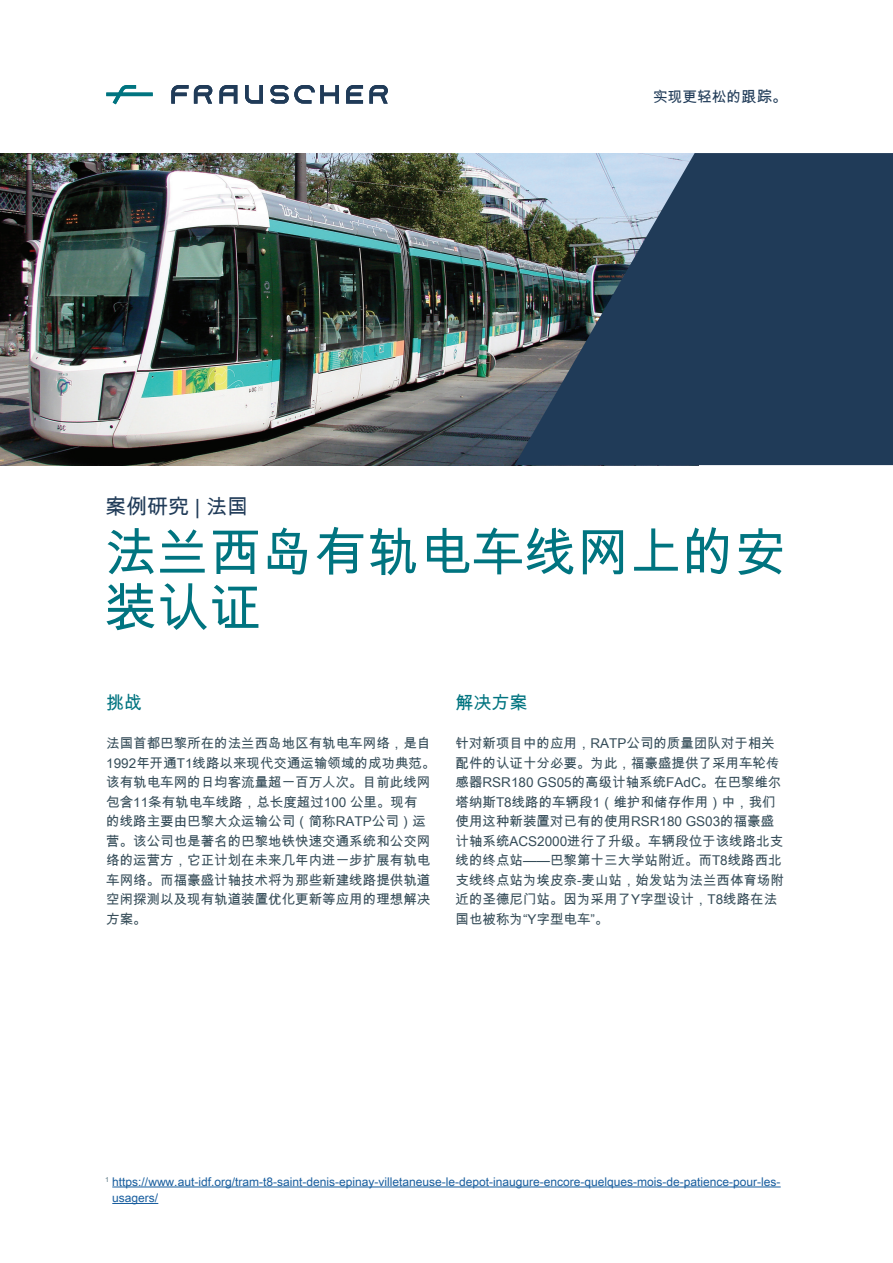
<style>
.page{position:relative;width:893px;height:1263px;background:#fff}
.page>*{position:absolute;margin:0;border:0;box-sizing:border-box;transform-origin:0 0}
.t1{font:52.5px/55.5px "Arial Unicode MS";color:#007480}
.t2{font:21px "Arial Unicode MS";color:#203b58}
.t3{font:18px "Arial Unicode MS";color:#007480}
.t4{font:14.7px "Arial Unicode MS";color:#203b58}
.t5{font:13.5px/19.5px "Arial Unicode MS";color:#364d59}
.t6{font:12px/16.5px "Arial Unicode MS";color:#175d9e}
.s1{font-size:15.45px}
</style>
<div class="page">
<img style="left:0;top:153px;width:514px;height:312px">
<svg style="left:514px;top:153px;width:379px;height:312px;background:#364e66"></svg>
<svg style="left:346px;top:85px;width:17px;height:19px"></svg>
<svg style="left:245px;top:85px;width:18px;height:19px"></svg>
<svg style="left:219px;top:85px;width:18px;height:19px"></svg>
<svg style="left:270px;top:85px;width:69px;height:19px"></svg>
<svg style="left:369px;top:85px;width:19px;height:19px"></svg>
<svg style="left:171px;top:85px;width:41px;height:19px"></svg>
<svg style="left:106px;top:85px;width:47px;height:19px"></svg>
<hr style="left:112px;top:1187px;width:669px;height:1px;background:#175d9e">
<hr style="left:112px;top:1203px;width:46px;height:1px;background:#175d9e">
<p class="t4" style="left:653px;top:86px;width:136px">实现更轻松的<span class="s1">跟踪。</span></p>
<h2 class="t2" style="left:105px;top:491px;width:145px">案例研究 | 法国</h2>
<h1 class="t1" style="left:104px;top:524px;width:684px">法兰西岛有轨电车线网上的安装认证</h1>
<h3 class="t3" style="left:106px;top:690px;width:37px">挑战</h3>
<p class="t5" style="left:106px;top:733px;width:331px">法国首都巴黎所在的法兰西岛地区有轨电车网络，是自<br>1992年开通T1线路以来现代交通运输领域的成功典范。该有轨电车网的日均客流量超一百万人次。目前此线网包含11条有轨电车线路，总长度超过100 公里。现有<br>的线路主要由巴黎大众运输公司（简称RATP公司）运营。该公司也是著名的巴黎地铁快速交通系统和公交网络的运营方，它正计划在未来几年内进一步扩展有轨电车网络。而福豪盛计轴技术将为那些新建线路提供轨道空闲探测以及现有轨道装置优化更新等应用的理想解决方案。</p>
<h3 class="t3" style="left:455px;top:690px;width:73px">解决方案</h3>
<p class="t5" style="left:455px;top:733px;width:330px">针对新项目中的应用，RATP公司的质量团队对于相关配件的认证十分必要。为此，福豪盛提供了采用车轮传感器RSR180 GS05的高级计轴系统FAdC。在巴黎维尔塔纳斯T8线路的车辆段1（维护和储存作用）中，我们使用这种新装置对已有的使用RSR180 GS03的福豪盛计轴系统ACS2000进行了升级。车辆段位于该线路北支线的终点站——巴黎第十三大学站附近。而T8线路西北支线终点站为埃皮奈-麦山站，始发站为法兰西体育场附近的圣德尼门站。因为采用了Y字型设计，T8线路在法国也被称为“Y字型电车”。</p>
<p class="t6" style="left:112px;top:1173px;width:670px;text-indent:-7px"><sup>1</sup> https://www.aut-idf.org/tram-t8-saint-denis-epinay-villetaneuse-le-depot-inaugure-encore-quelques-mois-de-patience-pour-les&shy;usagers/</p>
</div>
